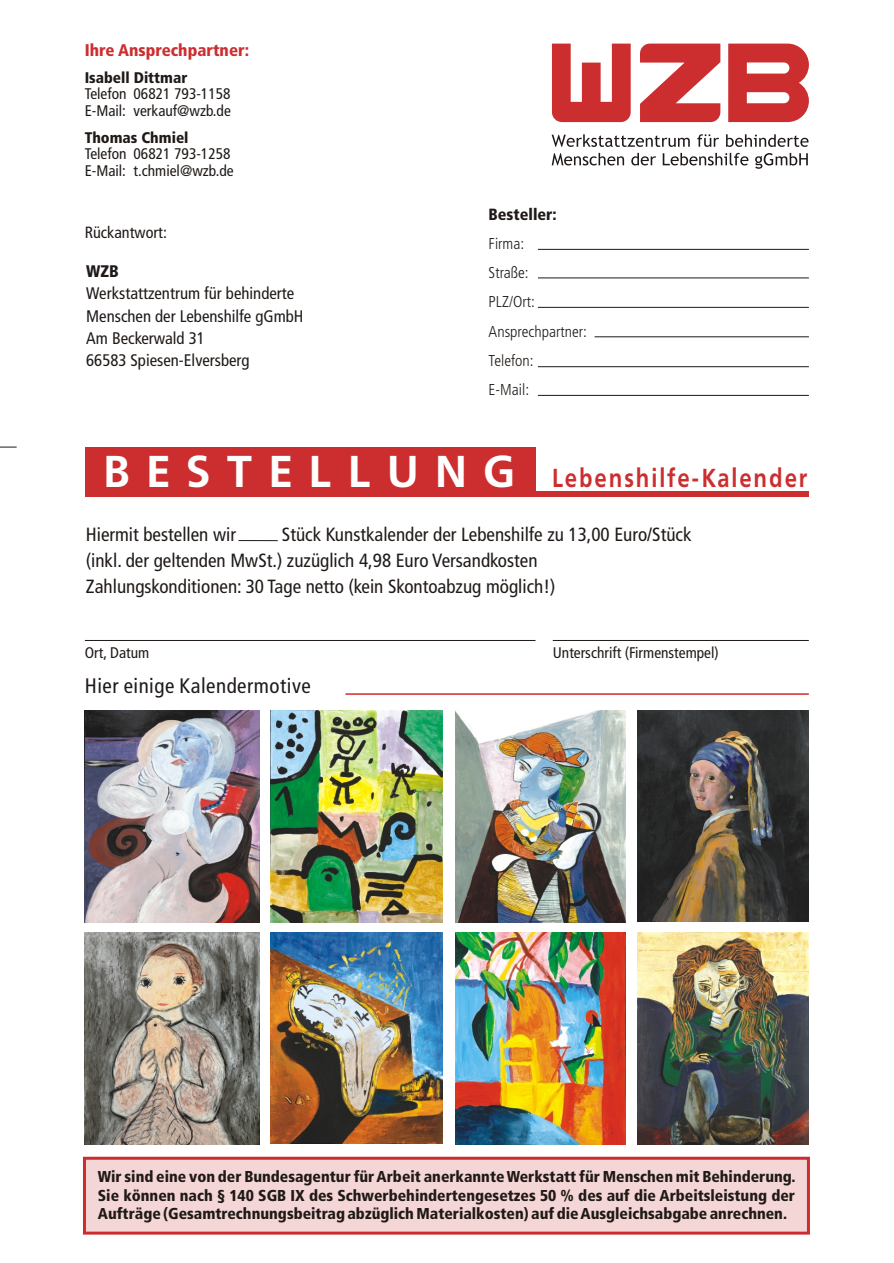
<style>
.page{position:relative;width:894px;height:1263px;background:#fff}
.page>*{position:absolute;margin:0;border:0;box-sizing:border-box;transform-origin:0 0}
.t1{font:700 44.1px "Frutiger BSK";color:#fff}
.t2{font:700 25.8px "Frutiger BSK";letter-spacing:.12em;color:#cc2e30;scale:.83 1}
.t3{font:condensed 21px "Frutiger";letter-spacing:.025em;color:#1f1a17}
.t4{font:condensed 19.05px/26.1px "Frutiger";color:#1f1a17}
.t5{font:900 condensed 16.95px "Frutiger";color:#cc2e30}
.t6{font:condensed 16.8px/22.2px "Frutiger";color:#1f1a17}
.t7{font:900 condensed 16.8px "Frutiger";color:#1f1a17}
.t8{font:condensed 16.2px "Frutiger";color:#1f1a17}
.t9{font:900 condensed 16.2px "Frutiger";color:#1f1a17}
.t10{font:900 condensed 15.75px/18.9px "Frutiger";color:#1f1a17;text-align:justify}
.t11{font:300 condensed 15.75px/29.2px "Frutiger";color:#1f1a17}
.t12{font:condensed 15.45px/16.4px "Frutiger";color:#1f1a17}
.t13{font:900 condensed 15.45px "Frutiger";color:#1f1a17}
</style>
<div class="page">
<div style="left:83px;top:1157px;width:727px;height:78px;background:#f5d6d6;border:3px solid #cc2e30"></div>
<svg style="left:0;top:447px;width:17px;height:1px"></svg>
<hr style="left:85px;top:640px;width:451px;height:1px;background:#1f1a17">
<hr style="left:553px;top:640px;width:256px;height:1px;background:#1f1a17">
<div style="left:85px;top:491px;width:724px;height:5px;background:#cc2e30"></div>
<div style="left:85px;top:447px;width:450px;height:44px;background:#cc2e30"></div>
<hr style="left:345px;top:693px;width:464px;height:2px;background:#cc2e30">
<svg style="left:552px;top:44px;width:79px;height:78px"></svg>
<svg style="left:640px;top:44px;width:80px;height:78px"></svg>
<svg style="left:728px;top:44px;width:81px;height:78px"></svg>
<svg style="left:552px;top:153px;width:72px;height:12px"></svg>
<svg style="left:631px;top:153px;width:25px;height:12px"></svg>
<svg style="left:663px;top:153px;width:85px;height:12px"></svg>
<svg style="left:755px;top:153px;width:53px;height:16px"></svg>
<svg style="left:552px;top:134px;width:138px;height:13px"></svg>
<svg style="left:697px;top:134px;width:22px;height:13px"></svg>
<svg style="left:726px;top:134px;width:83px;height:13px"></svg>
<hr style="left:538px;top:249px;width:271px;height:1px;background:#1f1a17">
<hr style="left:538px;top:278px;width:271px;height:1px;background:#1f1a17">
<hr style="left:538px;top:307px;width:271px;height:1px;background:#1f1a17">
<hr style="left:595px;top:336px;width:214px;height:1px;background:#1f1a17">
<hr style="left:538px;top:366px;width:271px;height:1px;background:#1f1a17">
<hr style="left:538px;top:395px;width:271px;height:1px;background:#1f1a17">
<hr style="left:238px;top:540px;width:40px;height:1px;background:#1f1a17">
<img style="left:85px;top:711px;width:174px;height:211px">
<img style="left:455px;top:711px;width:170px;height:211px">
<img style="left:271px;top:933px;width:171px;height:211px">
<img style="left:637px;top:711px;width:172px;height:211px">
<img style="left:455px;top:933px;width:170px;height:212px">
<img style="left:637px;top:933px;width:172px;height:212px">
<img style="left:271px;top:711px;width:172px;height:211px">
<img style="left:85px;top:933px;width:174px;height:212px">
<p class="t5" style="left:85px;top:44px;width:166px">Ihre Ansprechpartner:</p>
<p class="t13" style="left:85px;top:72px;width:104px">Isabell Dittmar</p>
<p class="t12" style="left:85px;top:87px;width:148px">Telefon 06821 793-1158<br>E-Mail: verkauf@wzb.de</p>
<p class="t13" style="left:85px;top:131px;width:105px">Thomas Chmiel</p>
<p class="t12" style="left:85px;top:147px;width:151px">Telefon 06821 793-1258<br>E-Mail: t.chmiel@wzb.de</p>
<p class="t8" style="left:85px;top:226px;width:84px">Rückantwort:</p>
<p class="t7" style="left:86px;top:265px;width:34px">WZB</p>
<p class="t6" style="left:86px;top:284px;width:219px">Werkstattzentrum für behinderte<br>Menschen der Lebenshilfe gGmbH<br>Am Beckerwald 31<br>66583 Spiesen-Elversberg</p>
<p class="t9" style="left:489px;top:208px;width:70px">Besteller:</p>
<p class="t11" style="left:489px;top:230px;width:100px">Firma:<br>Straße:<br>PLZ/Ort:<br>Ansprechpartner:<br>Telefon:<br>E-Mail:</p>
<h1 class="t1" style="left:104px;top:455px;width:413px">B E S T E L L U N G</h1>
<h2 class="t2" style="left:552px;top:468px;width:309px">Lebenshilfe-Kalender</h2>
<p class="t4" style="left:86px;top:523px;width:607px;text-indent:196px">Stück Kunstkalender der Lebenshilfe zu 13,00 Euro/Stück (inkl. der geltenden MwSt.) zuzüglich 4,98 Euro Versandkosten<br>Zahlungskonditionen: 30 Tage netto (kein Skontoabzug möglich!)</p>
<p class="t4" style="left:86px;top:523px;width:152px">Hiermit bestellen wir</p>
<p class="t12" style="left:85px;top:646px;width:66px">Ort, Datum</p>
<p class="t12" style="left:553px;top:646px;width:167px">Unterschrift (Firmenstempel)</p>
<h3 class="t3" style="left:85px;top:677px;width:227px">Hier einige Kalendermotive</h3>
<p class="t10" style="left:98px;top:1168px;width:699px">Wir sind eine von der Bundesagentur für Arbeit anerkannte Werkstatt für Menschen mit Behinderung.<br>Sie können nach § 140 SGB IX des Schwerbehindertengesetzes 50 % des auf die Arbeitsleistung der Aufträge (Gesamtrechnungsbeitrag abzüglich Materialkosten) auf die Ausgleichsabgabe anrechnen.</p>
</div>
